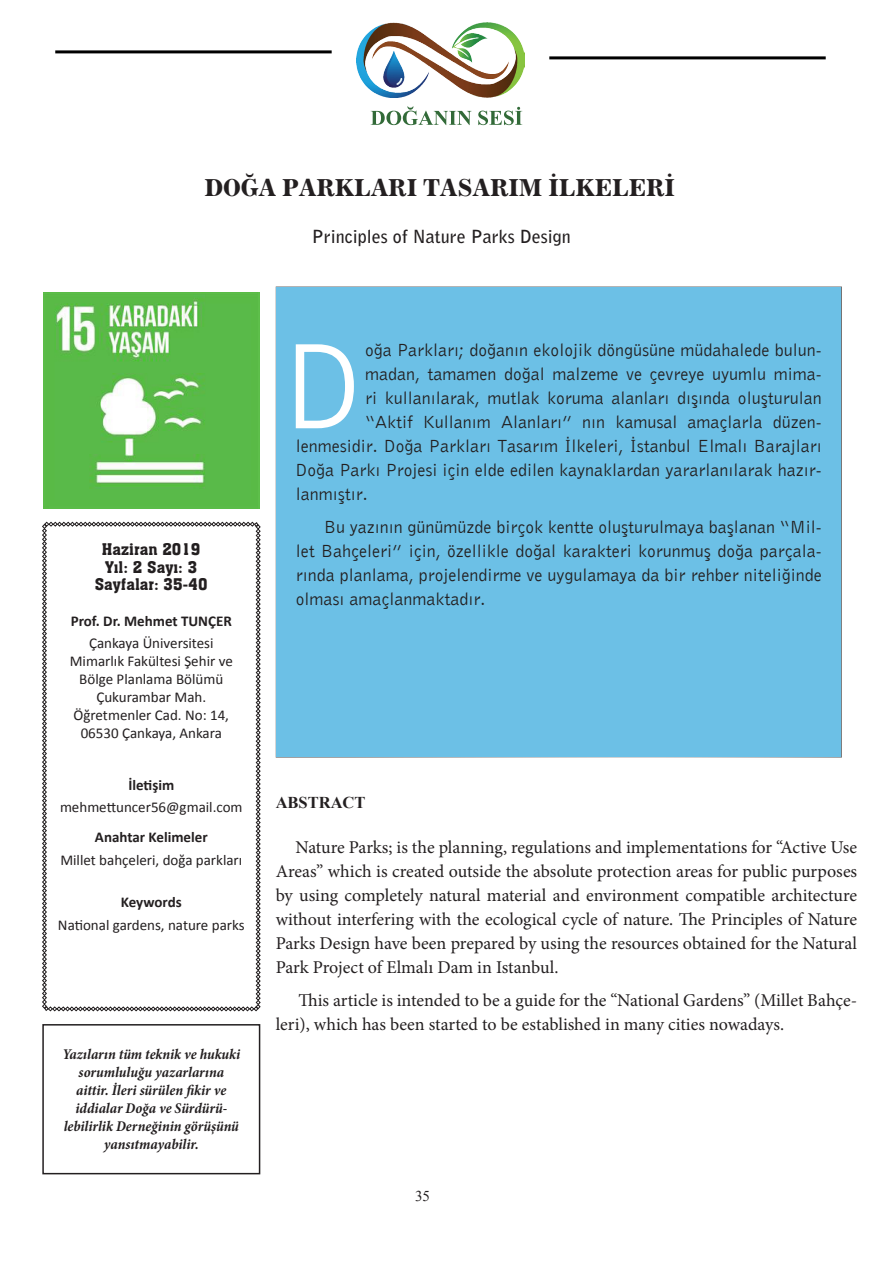
<style>
.page{position:relative;width:893px;height:1263px;background:#fff}
.page>*{position:absolute;margin:0;border:0;box-sizing:border-box;transform-origin:0 0}
.t1{font:126.45px "Bell Gothic BT";color:#fff}
.t2{font:700 24px "Modern 880 BT";color:#231f20}
.t3{font:18px/24px "Bell Gothic BT";color:#231f20;text-align:justify}
.t4{font:18px/24px "Minion Pro";color:#231f20;text-align:justify}
.t5{font:700 18px "Bell Gothic Std";color:#231f20}
.t6{font:700 16.5px "Times New Roman";color:#231f20}
.t7{font:15.75px "Aachen BT";color:#231f20}
.t8{font:15px/18px "Calibri";color:#231f20;text-align:center}
.t9{font:italic 700 condensed 15px/18px "Minion Pro";letter-spacing:-.005em;color:#231f20;text-align:center}
.t10{font:700 15px "Calibri";color:#231f20}
.t11{font:15px "Times New Roman";color:#231f20}
</style>
<div class="page">
<svg style="left:371px;top:106px;width:151px;height:19px"></svg>
<svg style="left:42px;top:522px;width:219px;height:489px"></svg>
<div style="left:42px;top:1024px;width:218px;height:150px;border:2px solid #231f20"></div>
<div style="left:276px;top:286px;width:566px;height:472px;background:#6cc0e6"></div>
<img style="left:356px;top:23px;width:168px;height:75px">
<hr style="left:55px;top:50px;width:277px;height:3px;background:#000">
<hr style="left:549px;top:56px;width:277px;height:3px;background:#000">
<img style="left:43px;top:293px;width:216px;height:216px">
<p class="t2" style="left:204px;top:171px;width:472px">DOĞA PARKLARI TASARIM İLKELERİ</p>
<p class="t5" style="left:312px;top:226px;width:260px">Principles of Nature Parks Design</p>
<p class="t7" style="left:102px;top:540px;width:100px">Haziran 2019</p>
<p class="t7" style="left:105px;top:557px;width:94px">Yıl: 2 Sayı: 3</p>
<p class="t7" style="left:95px;top:574px;width:114px">Sayfalar: 35-40</p>
<p class="t10" style="left:71px;top:611px;width:163px">Prof. Dr. Mehmet TUNÇER</p>
<p class="t8" style="left:89px;top:633px;width:126px">Çankaya Üniversitesi</p>
<p class="t8" style="left:70px;top:651px;width:165px">Mimarlık Fakültesi Şehir ve<br>Bölge Planlama Bölümü</p>
<p class="t8" style="left:74px;top:687px;width:157px">Çukurambar Mah.<br>Öğretmenler Cad. No: 14,<br>06530 Çankaya, Ankara</p>
<p class="t10" style="left:128px;top:775px;width:47px">İletişim</p>
<p class="t8" style="left:60px;top:797px;width:184px">mehmettuncer56@gmail.com</p>
<p class="t10" style="left:95px;top:828px;width:114px">Anahtar Kelimeler</p>
<p class="t8" style="left:60px;top:850px;width:183px">Millet bahçeleri, doğa parkları</p>
<p class="t10" style="left:121px;top:893px;width:62px">Keywords</p>
<p class="t8" style="left:58px;top:915px;width:188px">National gardens, nature parks</p>
<p class="t9" style="left:62px;top:1045px;width:179px">Yazıların tüm teknik ve hukuki sorumluluğu yazarlarına</p>
<p class="t9" style="left:64px;top:1081px;width:177px">aittir. İleri sürülen fikir ve iddialar Doğa ve Sürdürü&shy;lebilirlik Derneğinin görüşünü yansıtmayabilir.</p>
<p class="t1" style="left:283px;top:308px;width:83px">D</p>
<p class="t3" style="left:365px;top:338px;width:458px">oğa Parkları; doğanın ekolojik döngüsüne müdahalede bulun-</p>
<p class="t3" style="left:365px;top:362px;width:458px">madan, tamamen doğal malzeme ve çevreye uyumlu mima-</p>
<p class="t3" style="left:365px;top:386px;width:458px">ri kullanılarak, mutlak koruma alanları dışında oluşturulan</p>
<p class="t3" style="left:365px;top:410px;width:458px">“Aktif Kullanım Alanları” nın kamusal amaçlarla düzen-</p>
<p class="t3" style="left:296px;top:434px;width:527px">lenmesidir. Doğa Parkları Tasarım İlkeleri, İstanbul Elmalı Barajları</p>
<p class="t3" style="left:296px;top:458px;width:527px">Doğa Parkı Projesi için elde edilen kaynaklardan yararlanılarak hazır-</p>
<p class="t3" style="left:296px;top:482px;width:74px">lanmıştır.</p>
<p class="t3" style="left:296px;top:514px;width:527px;text-indent:28px">Bu yazının günümüzde birçok kentte oluşturulmaya başlanan “Mil&shy;let Bahçeleri” için, özellikle doğal karakteri korunmuş doğa parçala&shy;rında planlama, projelendirme ve uygulamaya da bir rehber niteliğinde olması amaçlanmaktadır.</p>
<p class="t6" style="left:276px;top:791px;width:91px">ABSTRACT</p>
<p class="t4" style="left:276px;top:836px;width:583px;text-indent:20px">Nature Parks; is the planning, regulations and implementations for “Active Use Areas” which is created outside the absolute protection areas for public purposes by using completely natural material and environment compatible architecture without interfering with the ecological cycle of nature. The Principles of Nature Parks Design have been prepared by using the resources obtained for the Natural Park Project of Elmalı Dam in Istanbul.</p>
<p class="t4" style="left:276px;top:988px;width:583px;text-indent:23px">This article is intended to be a guide for the “National Gardens” (Millet Bahçe&shy;leri), which has been started to be established in many cities nowadays.</p>
<p class="t11" style="left:415px;top:1185px;width:16px">35</p>
</div>
